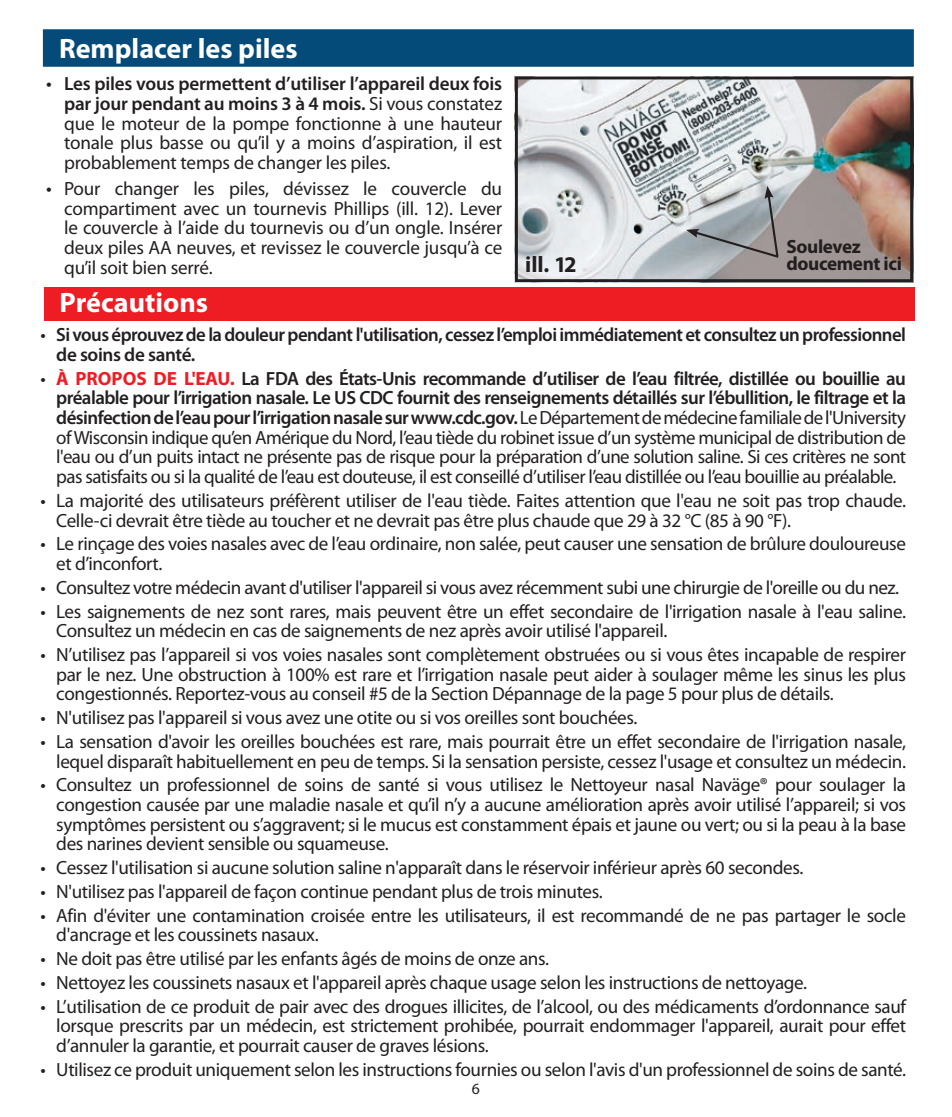
<style>
.page{position:relative;width:952px;height:1117px;background:#fff}
.page>*{position:absolute;margin:0;border:0;box-sizing:border-box;transform-origin:0 0}
.t1{font:700 28.12px "Myriad Pro";color:#fff}
.t2{font:700 22.5px "Myriad Pro";color:#231f20}
.t3{font:19.12px/19.6px "Myriad Pro";letter-spacing:-.02em;color:#231f20;text-align:justify}
.t4{font:600 19.12px/19.6px "Myriad Pro";letter-spacing:-.03em;color:#231f20}
.t5{font:700 19.12px "Myriad Pro";letter-spacing:-.02em;color:#231f20}
.t6{font:15.75px "Myriad Pro";color:#231f20}
.s1{font-size:20.25px}
.s2{font-weight:600}
.s3{font-weight:400}
.s4{font-weight:700;color:#ee1d23}
</style>
<div class="page">
<div style="left:45px;top:287px;width:870px;height:34px;background:#ee1d23"></div>
<div style="left:43px;top:29px;width:871px;height:38px;background:#054b79;border:2px solid #054b79"></div>
<img style="left:519px;top:80px;width:390px;height:198px">
<div style="left:515px;top:76px;width:398px;height:206px;border:3px solid #231f20"></div>
<svg style="left:686px;top:186px;width:95px;height:73px;background:#a7abae"></svg>
<h1 class="t1" style="left:59px;top:30px;width:240px">Remplacer les piles</h1>
<p class="t3" style="left:64px;top:74px;width:440px;text-indent:-18px"><span class="s1">•</span> <span class="s2">Les piles vous permettent d’utiliser l’appareil deux fois par jour pendant au moins 3 à 4 mois.</span> Si vous constatez que le moteur de la pompe fonctionne à une hauteur tonale plus basse ou qu’il y a moins d’aspiration, il est probablement temps de changer les piles.</p>
<p class="t3" style="left:64px;top:178px;width:440px;text-indent:-18px"><span class="s1">•</span> Pour changer les piles, dévissez le couvercle du compartiment avec un tournevis Phillips (ill. 12). Lever le couvercle à l’aide du tournevis ou d’un ongle. Insérer deux piles AA neuves, et revissez le couvercle jusqu’à ce qu’il soit bien serré.</p>
<h1 class="t1" style="left:60px;top:284px;width:150px">Précautions</h1>
<p class="t5" style="left:786px;top:234px;width:76px">Soulevez</p>
<p class="t2" style="left:525px;top:249px;width:53px">ill. 12</p>
<p class="t5" style="left:786px;top:251px;width:117px">doucement ici</p>
<p class="t4" style="left:56px;top:324px;width:851px;text-indent:-16px"><span class="s3">•</span> Si vous éprouvez de la douleur pendant l'utilisation, cessez l’emploi immédiatement et consultez un professionnel de soins de santé.</p>
<p class="t3" style="left:56px;top:368px;width:851px;text-indent:-16px">• <span class="s4">À PROPOS DE L'EAU.</span> <span class="s2">La FDA des États-Unis recommande d’utiliser de l’eau filtrée, distillée ou bouillie au préalable pour l’irrigation nasale. Le US CDC fournit des renseignements détaillés sur l’ébullition, le filtrage et la désinfection de l’eau pour l’irrigation nasale sur www.cdc.gov.</span> Le Département de médecine familiale de l'University of Wisconsin indique qu’en Amérique du Nord, l’eau tiède du robinet issue d’un système municipal de distribution de l'eau ou d’un puits intact ne présente pas de risque pour la préparation d’une solution saline. Si ces critères ne sont pas satisfaits ou si la qualité de l’eau est douteuse, il est conseillé d’utiliser l’eau distillée ou l’eau bouillie au préalable.</p>
<p class="t3" style="left:56px;top:490px;width:851px;text-indent:-16px">• La majorité des utilisateurs préfèrent utiliser de l'eau tiède. Faites attention que l'eau ne soit pas trop chaude.<br>Celle-ci devrait être tiède au toucher et ne devrait pas être plus chaude que 29 à 32 °C (85 à 90 °F).</p>
<p class="t3" style="left:56px;top:533px;width:851px;text-indent:-16px">• Le rinçage des voies nasales avec de l’eau ordinaire, non salée, peut causer une sensation de brûlure douloureuse et d’inconfort.</p>
<p class="t3" style="left:40px;top:577px;width:860px">• Consultez votre médecin avant d'utiliser l'appareil si vous avez récemment subi une chirurgie de l'oreille ou du nez.</p>
<p class="t3" style="left:56px;top:601px;width:851px;text-indent:-16px">• Les saignements de nez sont rares, mais peuvent être un effet secondaire de l'irrigation nasale à l'eau saline.<br>Consultez un médecin en cas de saignements de nez après avoir utilisé l'appareil.</p>
<p class="t3" style="left:56px;top:644px;width:851px;text-indent:-16px">• N’utilisez pas l’appareil si vos voies nasales sont complètement obstruées ou si vous êtes incapable de respirer par le nez. Une obstruction à 100% est rare et l’irrigation nasale peut aider à soulager même les sinus les plus congestionnés. Reportez-vous au conseil #5 de la Section Dépannage de la page 5 pour plus de détails.</p>
<p class="t3" style="left:40px;top:707px;width:598px">• N'utilisez pas l'appareil si vous avez une otite ou si vos oreilles sont bouchées.</p>
<p class="t3" style="left:40px;top:731px;width:867px;text-align:right">• La sensation d'avoir les oreilles bouchées est rare, mais pourrait être un effet secondaire de l'irrigation nasale, lequel disparaît habituellement en peu de temps. Si la sensation persiste, cessez l'usage et consultez un médecin.</p>
<p class="t3" style="left:56px;top:774px;width:851px;text-indent:-16px">• Consultez un professionnel de soins de santé si vous utilisez le Nettoyeur nasal Naväge® pour soulager la congestion causée par une maladie nasale et qu’il n’y a aucune amélioration après avoir utilisé l’appareil; si vos symptômes persistent ou s’aggravent; si le mucus est constamment épais et jaune ou vert; ou si la peau à la base des narines devient sensible ou squameuse.</p>
<p class="t3" style="left:40px;top:857px;width:764px">• Cessez l'utilisation si aucune solution saline n'apparaît dans le réservoir inférieur après 60 secondes.</p>
<p class="t3" style="left:40px;top:881px;width:564px">• N'utilisez pas l'appareil de façon continue pendant plus de trois minutes.</p>
<p class="t3" style="left:56px;top:904px;width:851px;text-indent:-16px">• Afin d'éviter une contamination croisée entre les utilisateurs, il est recommandé de ne pas partager le socle d'ancrage et les coussinets nasaux.</p>
<p class="t3" style="left:40px;top:948px;width:510px">• Ne doit pas être utilisé par les enfants âgés de moins de onze ans.</p>
<p class="t3" style="left:40px;top:972px;width:768px">• Nettoyez les coussinets nasaux et l'appareil après chaque usage selon les instructions de nettoyage.</p>
<p class="t3" style="left:56px;top:995px;width:851px;text-indent:-16px">• L’utilisation de ce produit de pair avec des drogues illicites, de l’alcool, ou des médicaments d’ordonnance sauf lorsque prescrits par un médecin, est strictement prohibée, pourrait endommager l'appareil, aurait pour effet d’annuler la garantie, et pourrait causer de graves lésions.</p>
<p class="t3" style="left:40px;top:1058px;width:867px">• Utilisez ce produit uniquement selon les instructions fournies ou selon l'avis d'un professionnel de soins de santé.</p>
<p class="t6" style="left:472px;top:1078px;width:10px">6</p>
</div>
